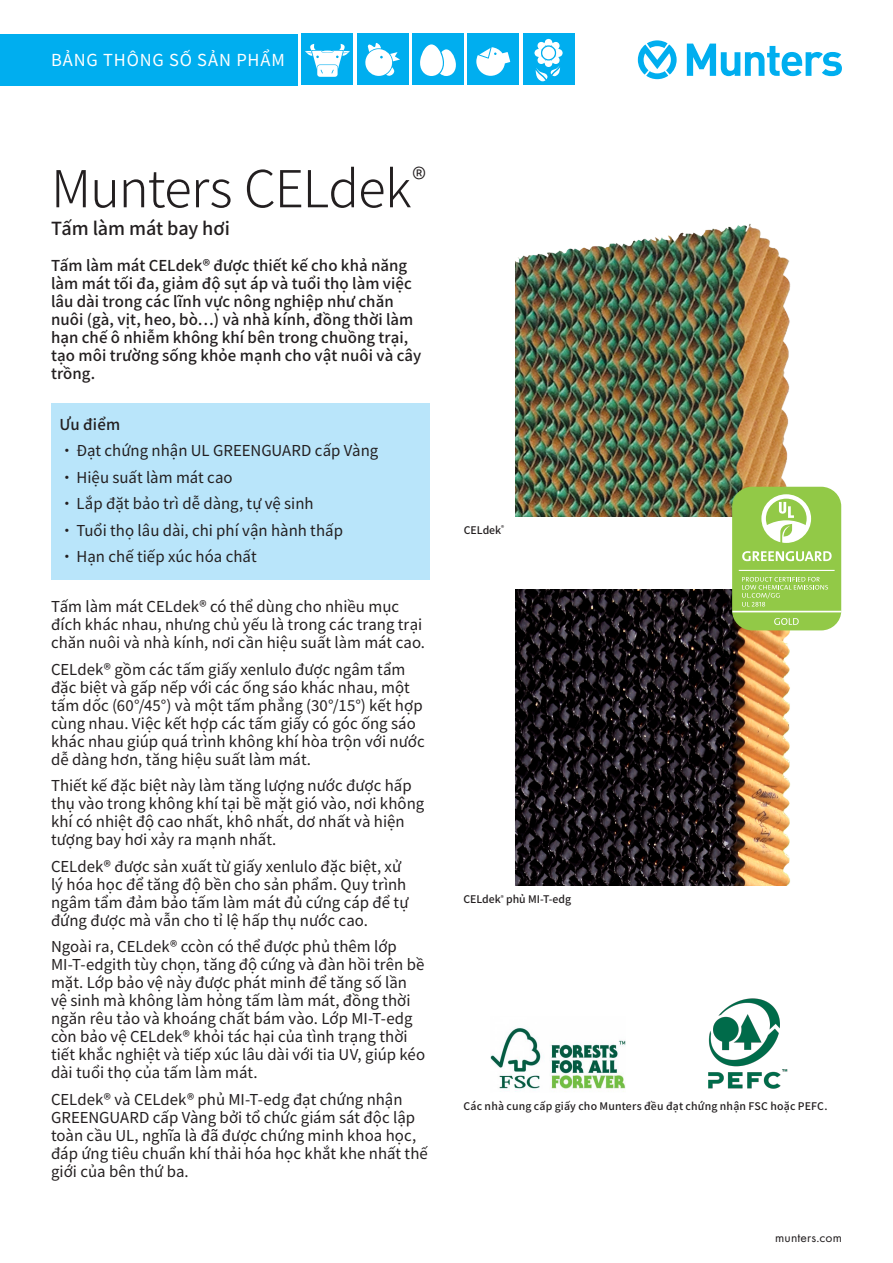
<style>
.page{position:relative;width:893px;height:1263px;background:#fff}
.page>*{position:absolute;margin:0;border:0;box-sizing:border-box;transform-origin:0 0}
.Heading_1{font:300 51px "Source Han Sans CN";letter-spacing:-.02em;color:#231f20}
.Subheading_1{font:500 18px "Source Han Sans CN";letter-spacing:-.01em;color:#231f20}
.t1{font:16.5px "Source Han Sans CN";letter-spacing:.055em;color:#fff}
.Bodytext{font:15px/18px "Source Han Sans CN";color:#231f20}
.Intro{font:500 15px/18px "Source Han Sans CN";letter-spacing:.005em;color:#231f20}
.Subheading_2{font:500 15px "Source Han Sans CN";letter-spacing:.01em;color:#231f20}
.t2{font:13.5px "Futura PT";letter-spacing:.01em;color:#231f20}
.Bodytext-2{font:500 10.5px "Source Han Sans CN";letter-spacing:.015em;color:#231f20}
.Picture_caption{font:500 10.5px "Source Han Sans CN";color:#231f20}
</style>
<div class="page">
<svg style="left:687px;top:44px;width:155px;height:32px"></svg>
<svg style="left:638px;top:40px;width:39px;height:39px"></svg>
<div style="left:468px;top:34px;width:51px;height:51px;background:#00aeef"></div>
<svg style="left:476px;top:47px;width:34px;height:29px"></svg>
<div style="left:0;top:34px;width:298px;height:51px;background:#00aeef"></div>
<div style="left:357px;top:34px;width:51px;height:51px;background:#00aeef"></div>
<svg style="left:365px;top:43px;width:35px;height:33px"></svg>
<div style="left:412px;top:34px;width:51px;height:51px;background:#00aeef"></div>
<svg style="left:420px;top:44px;width:36px;height:32px"></svg>
<div style="left:302px;top:34px;width:51px;height:51px;background:#00aeef"></div>
<svg style="left:305px;top:44px;width:45px;height:33px"></svg>
<div style="left:523px;top:34px;width:51px;height:51px;background:#00aeef"></div>
<svg style="left:534px;top:38px;width:29px;height:43px"></svg>
<div style="left:51px;top:403px;width:378px;height:176px;background:#b9e5fa"></div>
<img style="left:515px;top:224px;width:275px;height:293px">
<img style="left:515px;top:590px;width:275px;height:295px">
<div style="left:732px;top:487px;width:109px;height:143px;background:#92c947;border-radius:20px"></div>
<hr style="left:732px;top:611px;width:109px;height:1px;background:#fff">
<svg style="left:774px;top:618px;width:25px;height:7px"></svg>
<svg style="left:761px;top:494px;width:50px;height:49px"></svg>
<svg style="left:742px;top:577px;width:86px;height:29px"></svg>
<hr style="left:739px;top:570px;width:96px;height:1px;background:#fff">
<svg style="left:742px;top:551px;width:90px;height:10px"></svg>
<img style="left:490px;top:1028px;width:135px;height:64px">
<img style="left:708px;top:998px;width:80px;height:91px">
<p class="t1" style="left:51px;top:51px;width:235px">BẢNG THÔNG SỐ SẢN PHẨM</p>
<p class="Heading_1" style="left:51px;top:160px;width:376px">Munters CELdek<sup>®</sup></p>
<p class="Subheading_1" style="left:51px;top:219px;width:180px">Tấm làm mát bay hơi</p>
<p class="Intro" style="left:51px;top:257px;width:372px">Tấm làm mát CELdek® được thiết kế cho khả năng làm mát tối đa, giảm độ sụt áp và tuổi thọ làm việc lâu dài trong các lĩnh vực nông nghiệp như chăn nuôi (gà, vịt, heo, bò…) và nhà kính, đồng thời làm hạn chế ô nhiễm không khí bên trong chuồng trại, tạo môi trường sống khỏe mạnh cho vật nuôi và cây trồng.</p>
<p class="Subheading_2" style="left:60px;top:416px;width:62px">Ưu điểm</p>
<p class="Bodytext" style="left:60px;top:442px;width:320px">•Đạt chứng nhận UL GREENGUARD cấp Vàng</p>
<p class="Bodytext" style="left:60px;top:468px;width:175px">•Hiệu suất làm mát cao</p>
<p class="Bodytext" style="left:60px;top:495px;width:256px">•Lắp đặt bảo trì dễ dàng, tự vệ sinh</p>
<p class="Bodytext" style="left:60px;top:521px;width:285px">•Tuổi thọ lâu dài, chi phí vận hành thấp</p>
<p class="Bodytext" style="left:60px;top:548px;width:199px">•Hạn chế tiếp xúc hóa chất</p>
<p class="Bodytext" style="left:51px;top:598px;width:376px">Tấm làm mát CELdek® có thể dùng cho nhiều mục đích khác nhau, nhưng chủ yếu là trong các trang trại chăn nuôi và nhà kính, nơi cần hiệu suất làm mát cao.</p>
<p class="Bodytext" style="left:51px;top:661px;width:375px">CELdek® gồm các tấm giấy xenlulo được ngâm tẩm đặc biệt và gấp nếp với các ống sáo khác nhau, một tấm dốc (60°/45°) và một tấm phẳng (30°/15°) kết hợp cùng nhau. Việc kết hợp các tấm giấy có góc ống sáo khác nhau giúp quá trình không khí hòa trộn với nước dễ dàng hơn, tăng hiệu suất làm mát.</p>
<p class="Bodytext" style="left:51px;top:777px;width:375px">Thiết kế đặc biệt này làm tăng lượng nước được hấp thụ vào trong không khí tại bề mặt gió vào, nơi không khí có nhiệt độ cao nhất, khô nhất, dơ nhất và hiện tượng bay hơi xảy ra mạnh nhất.</p>
<p class="Bodytext" style="left:51px;top:858px;width:359px">CELdek® được sản xuất từ giấy xenlulo đặc biệt, xử lý hóa học để tăng độ bền cho sản phẩm. Quy trình ngâm tẩm đảm bảo tấm làm mát đủ cứng cáp để tự đứng được mà vẫn cho tỉ lệ hấp thụ nước cao.</p>
<p class="Bodytext" style="left:51px;top:938px;width:376px">Ngoài ra, CELdek® ccòn có thể được phủ thêm lớp MI-T-edgith tùy chọn, tăng độ cứng và đàn hồi trên bề mặt. Lớp bảo vệ này được phát minh để tăng số lần vệ sinh mà không làm hỏng tấm làm mát, đồng thời ngăn rêu tảo và khoáng chất bám vào. Lớp MI-T-edg còn bảo vệ CELdek® khỏi tác hại của tình trạng thời tiết khắc nghiệt và tiếp xúc lâu dài với tia UV, giúp kéo dài tuổi thọ của tấm làm mát.</p>
<p class="Bodytext" style="left:51px;top:1091px;width:378px">CELdek® và CELdek® phủ MI-T-edg đạt chứng nhận GREENGUARD cấp Vàng bởi tổ chức giám sát độc lập toàn cầu UL, nghĩa là đã được chứng minh khoa học, đáp ứng tiêu chuẩn khí thải hóa học khắt khe nhất thế giới của bên thứ ba.</p>
<p class="Picture_caption" style="left:464px;top:524px;width:42px">CELdek<sup>®</sup></p>
<p class="Picture_caption" style="left:463px;top:893px;width:109px">CELdek<sup>®</sup> phủ MI-T-edg</p>
<p class="Bodytext-2" style="left:463px;top:1100px;width:366px">Các nhà cung cấp giấy cho Munters đều đạt chứng nhận FSC hoặc PEFC.</p>
<p class="t2" style="left:775px;top:1229px;width:68px">munters.com</p>
</div>
